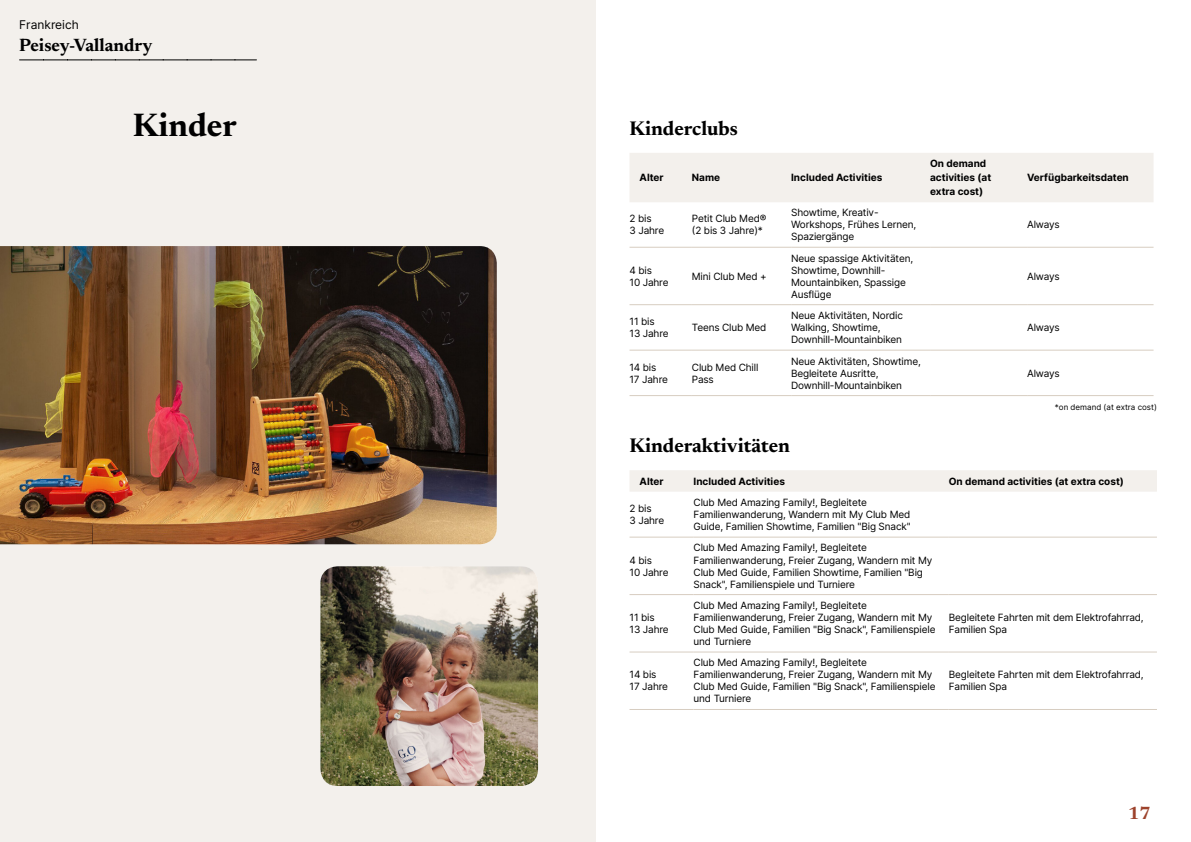
<style>
.page{position:relative;width:1191px;height:842px;background:#fff}
.page>*{position:absolute;margin:0;border:0;box-sizing:border-box;transform-origin:0 0}
.t1{font:700 33px "Newsreader 24 pt";color:#000}
.t2{font:700 20px "Newsreader 24 pt";color:#000}
.t3{font:700 18px "Newsreader 24 pt";color:#000}
.t4{font:700 18px "Newsreader 24 pt";color:#9d432c}
.t5{font:12px "Inter";color:#000}
.t6{font:10px/12px "Inter";letter-spacing:-.015em;color:#000}
.t7{font:700 10px/14px "Inter";color:#000}
.t8{font:8px "Inter";color:#000}
</style>
<div class="page">
<div style="left:0;top:0;width:595px;height:842px;background:#f3f0ec"></div>
<img style="left:0;top:246px;width:497px;height:298px">
<img style="left:320px;top:566px;width:218px;height:220px">
<svg style="left:20px;top:60px;width:236px;height:1px"></svg>
<div style="left:630px;top:153px;width:523px;height:49px;background:#f3f0ec"></div>
<hr style="left:629px;top:247px;width:63px;height:1px;background:#d7cdc1">
<hr style="left:692px;top:247px;width:99px;height:1px;background:#d7cdc1">
<hr style="left:791px;top:247px;width:139px;height:1px;background:#d7cdc1">
<hr style="left:930px;top:247px;width:97px;height:1px;background:#d7cdc1">
<hr style="left:1027px;top:247px;width:126px;height:1px;background:#d7cdc1">
<hr style="left:629px;top:304px;width:63px;height:1px;background:#d7cdc1">
<hr style="left:692px;top:304px;width:99px;height:1px;background:#d7cdc1">
<hr style="left:791px;top:304px;width:139px;height:1px;background:#d7cdc1">
<hr style="left:930px;top:304px;width:97px;height:1px;background:#d7cdc1">
<hr style="left:1027px;top:304px;width:126px;height:1px;background:#d7cdc1">
<hr style="left:629px;top:350px;width:63px;height:1px;background:#d7cdc1">
<hr style="left:692px;top:350px;width:99px;height:1px;background:#d7cdc1">
<hr style="left:791px;top:350px;width:139px;height:1px;background:#d7cdc1">
<hr style="left:930px;top:350px;width:97px;height:1px;background:#d7cdc1">
<hr style="left:1027px;top:350px;width:126px;height:1px;background:#d7cdc1">
<hr style="left:629px;top:395px;width:63px;height:1px;background:#d7cdc1">
<hr style="left:692px;top:395px;width:99px;height:1px;background:#d7cdc1">
<hr style="left:791px;top:395px;width:139px;height:1px;background:#d7cdc1">
<hr style="left:930px;top:395px;width:97px;height:1px;background:#d7cdc1">
<hr style="left:1027px;top:395px;width:126px;height:1px;background:#d7cdc1">
<div style="left:630px;top:470px;width:527px;height:22px;background:#f3f0ec"></div>
<hr style="left:629px;top:537px;width:64px;height:1px;background:#d7cdc1">
<hr style="left:693px;top:537px;width:255px;height:1px;background:#d7cdc1">
<hr style="left:948px;top:537px;width:209px;height:1px;background:#d7cdc1">
<hr style="left:629px;top:594px;width:64px;height:1px;background:#d7cdc1">
<hr style="left:693px;top:594px;width:255px;height:1px;background:#d7cdc1">
<hr style="left:948px;top:594px;width:209px;height:1px;background:#d7cdc1">
<hr style="left:629px;top:651px;width:64px;height:1px;background:#d7cdc1">
<hr style="left:693px;top:651px;width:255px;height:1px;background:#d7cdc1">
<hr style="left:948px;top:651px;width:209px;height:1px;background:#d7cdc1">
<hr style="left:629px;top:709px;width:64px;height:1px;background:#d7cdc1">
<hr style="left:693px;top:709px;width:255px;height:1px;background:#d7cdc1">
<hr style="left:948px;top:709px;width:209px;height:1px;background:#d7cdc1">
<p class="t5" style="left:19px;top:15px;width:61px">Frankreich</p>
<h3 class="t3" style="left:19px;top:32px;width:134px">Peisey-Vallandry</h3>
<h1 class="t1" style="left:133px;top:101px;width:105px">Kinder</h1>
<h2 class="t2" style="left:629px;top:114px;width:110px">Kinderclubs</h2>
<p class="t7" style="left:639px;top:170px;width:26px">Alter</p>
<p class="t7" style="left:692px;top:170px;width:30px">Name</p>
<p class="t7" style="left:791px;top:170px;width:93px">Included Activities</p>
<p class="t6" style="left:629px;top:212px;width:36px">2 bis<br>3 Jahre</p>
<p class="t6" style="left:692px;top:212px;width:76px">Petit Club Med® (2 bis 3 Jahre)*</p>
<p class="t6" style="left:791px;top:206px;width:127px">Showtime, Kreativ-<br>Workshops, Frühes Lernen,<br>Spaziergänge</p>
<p class="t6" style="left:629px;top:264px;width:41px">4 bis<br>10 Jahre</p>
<p class="t6" style="left:692px;top:270px;width:76px">Mini Club Med +</p>
<p class="t6" style="left:629px;top:315px;width:41px">11 bis<br>13 Jahre</p>
<p class="t6" style="left:692px;top:321px;width:76px">Teens Club Med</p>
<p class="t6" style="left:791px;top:252px;width:124px">Neue spassige Aktivitäten,<br>Showtime, Downhill-<br>Mountainbiken, Spassige<br>Ausflüge</p>
<p class="t6" style="left:791px;top:309px;width:113px">Neue Aktivitäten, Nordic<br>Walking, Showtime,<br>Downhill-Mountainbiken</p>
<p class="t6" style="left:629px;top:361px;width:40px">14 bis<br>17 Jahre</p>
<p class="t6" style="left:692px;top:361px;width:68px">Club Med Chill<br>Pass</p>
<p class="t6" style="left:791px;top:355px;width:131px">Neue Aktivitäten, Showtime,<br>Begleitete Ausritte,<br>Downhill-Mountainbiken</p>
<p class="t7" style="left:930px;top:156px;width:63px">On demand activities (at extra cost)</p>
<p class="t7" style="left:1027px;top:170px;width:103px">Verfügbarkeitsdaten</p>
<p class="t6" style="left:1027px;top:218px;width:34px">Always</p>
<p class="t6" style="left:1027px;top:270px;width:34px">Always</p>
<p class="t6" style="left:1027px;top:321px;width:34px">Always</p>
<p class="t6" style="left:1027px;top:367px;width:34px">Always</p>
<p class="t8" style="left:1055px;top:401px;width:104px">*on demand (at extra cost)</p>
<h2 class="t2" style="left:629px;top:431px;width:162px">Kinderaktivitäten</h2>
<p class="t7" style="left:639px;top:474px;width:26px">Alter</p>
<p class="t7" style="left:693px;top:474px;width:93px">Included Activities</p>
<p class="t7" style="left:948px;top:474px;width:177px">On demand activities (at extra cost)</p>
<p class="t6" style="left:629px;top:502px;width:36px">2 bis<br>3 Jahre</p>
<p class="t6" style="left:693px;top:496px;width:219px">Club Med Amazing Family!, Begleitete<br>Familienwanderung, Wandern mit My Club Med<br>Guide, Familien Showtime, Familien "Big Snack"</p>
<p class="t6" style="left:629px;top:554px;width:41px">4 bis<br>10 Jahre</p>
<p class="t6" style="left:693px;top:542px;width:240px">Club Med Amazing Family!, Begleitete Familienwanderung, Freier Zugang, Wandern mit My Club Med Guide, Familien Showtime, Familien "Big Snack", Familienspiele und Turniere</p>
<p class="t6" style="left:629px;top:611px;width:41px">11 bis<br>13 Jahre</p>
<p class="t6" style="left:629px;top:668px;width:40px">14 bis<br>17 Jahre</p>
<p class="t6" style="left:693px;top:599px;width:243px">Club Med Amazing Family!, Begleitete Familienwanderung, Freier Zugang, Wandern mit My Club Med Guide, Familien "Big Snack", Familienspiele und Turniere</p>
<p class="t6" style="left:948px;top:611px;width:196px">Begleitete Fahrten mit dem Elektrofahrrad,<br>Familien Spa</p>
<p class="t6" style="left:693px;top:656px;width:243px">Club Med Amazing Family!, Begleitete Familienwanderung, Freier Zugang, Wandern mit My Club Med Guide, Familien "Big Snack", Familienspiele und Turniere</p>
<p class="t6" style="left:948px;top:668px;width:196px">Begleitete Fahrten mit dem Elektrofahrrad,<br>Familien Spa</p>
<h3 class="t4" style="left:1128px;top:800px;width:24px">17</h3>
</div>
